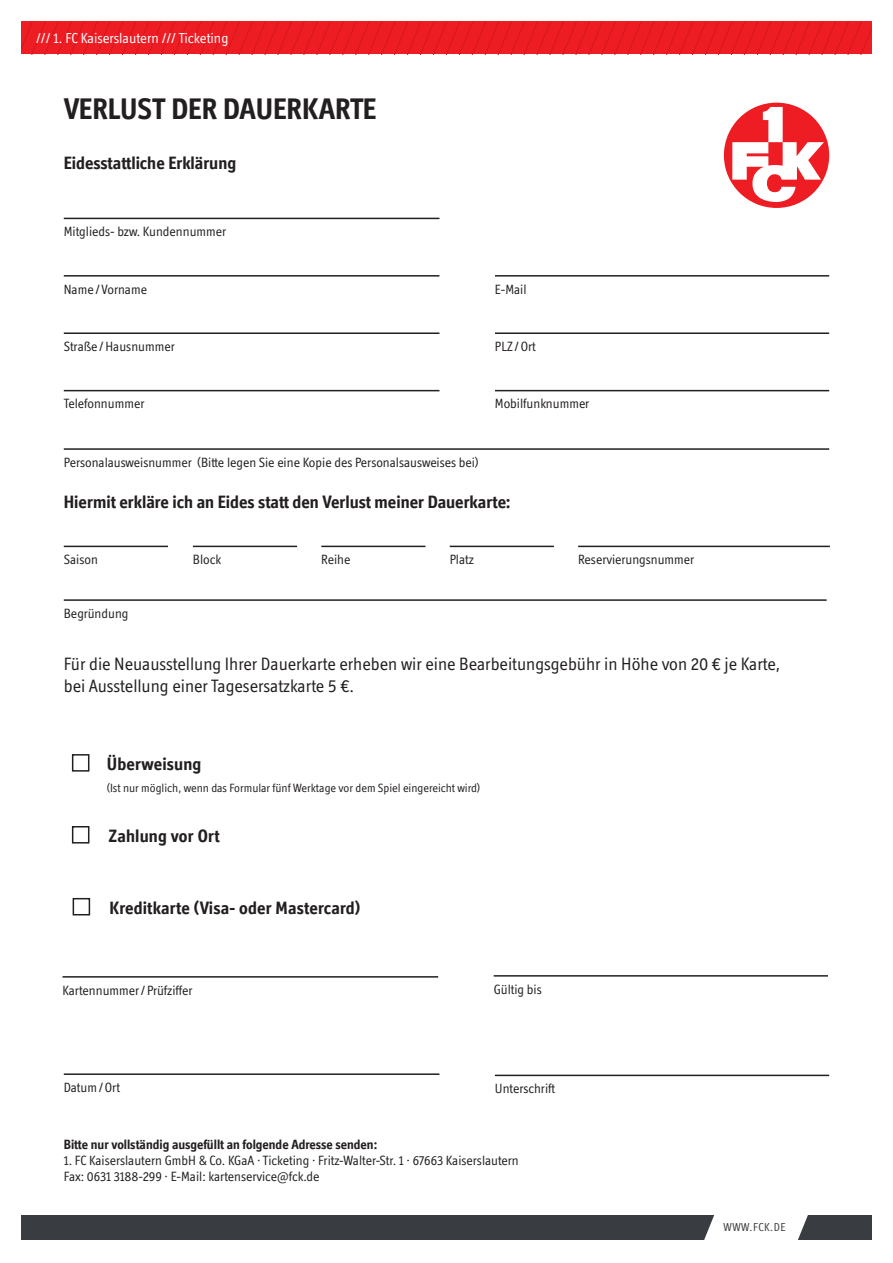
<style>
.page{position:relative;width:893px;height:1263px;background:#fff}
.page>*{position:absolute;margin:0;border:0;box-sizing:border-box;transform-origin:0 0}
.Einf__Abs{font:700 30px "Officina Display ITC";color:#231f20}
.Einf__Abs-2{font:700 18px "Officina Display ITC";color:#231f20}
.Einf__Abs-3{font:18px "Officina Display ITC";color:#231f20}
.t1{font:14.4px "Officina Display ITC";color:#fff}
.Unterschrif_Linie{font:13.5px "Officina Display ITC";color:#231f20}
.Einf__Abs-4{font:13.5px "Officina Display ITC";color:#231f20}
.Einf__Abs-5{font:700 13.5px "Officina Display ITC";color:#231f20}
.Einf__Abs-6{font:12px "Officina Display ITC";color:#231f20}
.t2{font:11.55px "Officina Display ITC";letter-spacing:.05em;color:#3e3e3f}
</style>
<div class="page">
<div style="left:21px;top:1215px;width:851px;height:25px;background:#393d41"></div>
<svg style="left:704px;top:1215px;width:104px;height:25px;background:#ebebec"></svg>
<svg style="left:21px;top:21px;width:851px;height:33px;background:#eb1c22"></svg>
<div style="left:724px;top:103px;width:105px;height:105px;background:#ee1d23;border-radius:50%"></div>
<svg style="left:732px;top:107px;width:92px;height:95px"></svg>
<hr style="left:495px;top:390px;width:334px;height:1px;background:#231f20">
<hr style="left:64px;top:390px;width:375px;height:1px;background:#231f20">
<hr style="left:64px;top:448px;width:765px;height:2px;background:#231f20">
<hr style="left:495px;top:275px;width:334px;height:2px;background:#231f20">
<hr style="left:64px;top:275px;width:375px;height:2px;background:#231f20">
<hr style="left:64px;top:218px;width:375px;height:1px;background:#231f20">
<hr style="left:64px;top:332px;width:375px;height:2px;background:#231f20">
<hr style="left:495px;top:332px;width:334px;height:2px;background:#231f20">
<hr style="left:64px;top:546px;width:104px;height:1px;background:#231f20">
<hr style="left:193px;top:546px;width:104px;height:1px;background:#231f20">
<hr style="left:321px;top:546px;width:104px;height:1px;background:#231f20">
<hr style="left:450px;top:546px;width:104px;height:1px;background:#231f20">
<hr style="left:578px;top:546px;width:252px;height:1px;background:#231f20">
<hr style="left:64px;top:599px;width:763px;height:2px;background:#231f20">
<hr style="left:64px;top:1073px;width:375px;height:2px;background:#231f20">
<hr style="left:495px;top:1075px;width:334px;height:1px;background:#231f20">
<div style="left:72px;top:754px;width:17px;height:18px;border:2px solid #231f20"></div>
<div style="left:72px;top:826px;width:17px;height:17px;border:2px solid #231f20"></div>
<hr style="left:494px;top:975px;width:334px;height:1px;background:#231f20">
<hr style="left:63px;top:976px;width:375px;height:1px;background:#231f20">
<div style="left:73px;top:898px;width:17px;height:17px;border:2px solid #231f20"></div>
<p class="t1" style="left:36px;top:30px;width:194px">/// 1. FC Kaiserslautern /// Ticketing</p>
<p class="Einf__Abs" style="left:64px;top:92px;width:314px">VERLUST DER DAUERKARTE</p>
<p class="Einf__Abs-2" style="left:64px;top:153px;width:174px">Eidesstattliche Erklärung</p>
<p class="Unterschrif_Linie" style="left:64px;top:224px;width:164px">Mitglieds- bzw. Kundennummer</p>
<p class="Unterschrif_Linie" style="left:64px;top:281px;width:85px">Name /Vorname</p>
<p class="Unterschrif_Linie" style="left:495px;top:281px;width:33px">E-Mail</p>
<p class="Unterschrif_Linie" style="left:64px;top:339px;width:112px">Straße /Hausnummer</p>
<p class="Unterschrif_Linie" style="left:495px;top:339px;width:42px">PLZ /Ort</p>
<p class="Unterschrif_Linie" style="left:64px;top:396px;width:82px">Telefonnummer</p>
<p class="Unterschrif_Linie" style="left:495px;top:396px;width:96px">Mobilfunknummer</p>
<p class="Unterschrif_Linie" style="left:64px;top:454px;width:416px">Personalausweisnummer (Bitte legen Sie eine Kopie des Personalsausweises bei)</p>
<p class="Einf__Abs-2" style="left:64px;top:492px;width:448px">Hiermit erkläre ich an Eides statt den Verlust meiner Dauerkarte:</p>
<p class="Unterschrif_Linie" style="left:64px;top:552px;width:36px">Saison</p>
<p class="Unterschrif_Linie" style="left:193px;top:552px;width:30px">Block</p>
<p class="Unterschrif_Linie" style="left:321px;top:552px;width:31px">Reihe</p>
<p class="Unterschrif_Linie" style="left:450px;top:552px;width:26px">Platz</p>
<p class="Unterschrif_Linie" style="left:578px;top:552px;width:118px">Reservierungsnummer</p>
<p class="Unterschrif_Linie" style="left:64px;top:605px;width:66px">Begründung</p>
<p class="Einf__Abs-3" style="left:64px;top:653px;width:718px">Für die Neuausstellung Ihrer Dauerkarte erheben wir eine Bearbeitungsgebühr in Höhe von 20 € je Karte,</p>
<p class="Einf__Abs-3" style="left:64px;top:675px;width:292px">bei Ausstellung einer Tagesersatzkarte 5 €.</p>
<p class="Einf__Abs-2" style="left:107px;top:753px;width:96px">Überweisung</p>
<p class="Einf__Abs-6" style="left:107px;top:781px;width:375px">(Ist nur möglich, wenn das Formular fünf Werktage vor dem Spiel eingereicht wird)</p>
<p class="Einf__Abs-2" style="left:109px;top:825px;width:112px">Zahlung vor Ort</p>
<p class="Einf__Abs-2" style="left:109px;top:897px;width:252px">Kreditkarte (Visa- oder Mastercard)</p>
<p class="Unterschrif_Linie" style="left:63px;top:982px;width:131px">Kartennummer/ Prüfziffer</p>
<p class="Unterschrif_Linie" style="left:494px;top:981px;width:50px">Gültig bis</p>
<p class="Unterschrif_Linie" style="left:64px;top:1079px;width:58px">Datum/Ort</p>
<p class="Unterschrif_Linie" style="left:495px;top:1081px;width:61px">Unterschrift</p>
<p class="Einf__Abs-5" style="left:64px;top:1136px;width:315px">Bitte nur vollständig ausgefüllt an folgende Adresse senden:</p>
<p class="Einf__Abs-4" style="left:64px;top:1152px;width:457px">1. FC Kaiserslautern GmbH &amp; Co. KGaA · Ticketing · Fritz-Walter-Str. 1 · 67663 Kaiserslautern</p>
<p class="Einf__Abs-4" style="left:64px;top:1169px;width:257px">Fax: 0631 3188-299 · E-Mail: kartenservice@fck.de</p>
<p class="t2" style="left:723px;top:1220px;width:64px">WWW.FCK.DE</p>
</div>
